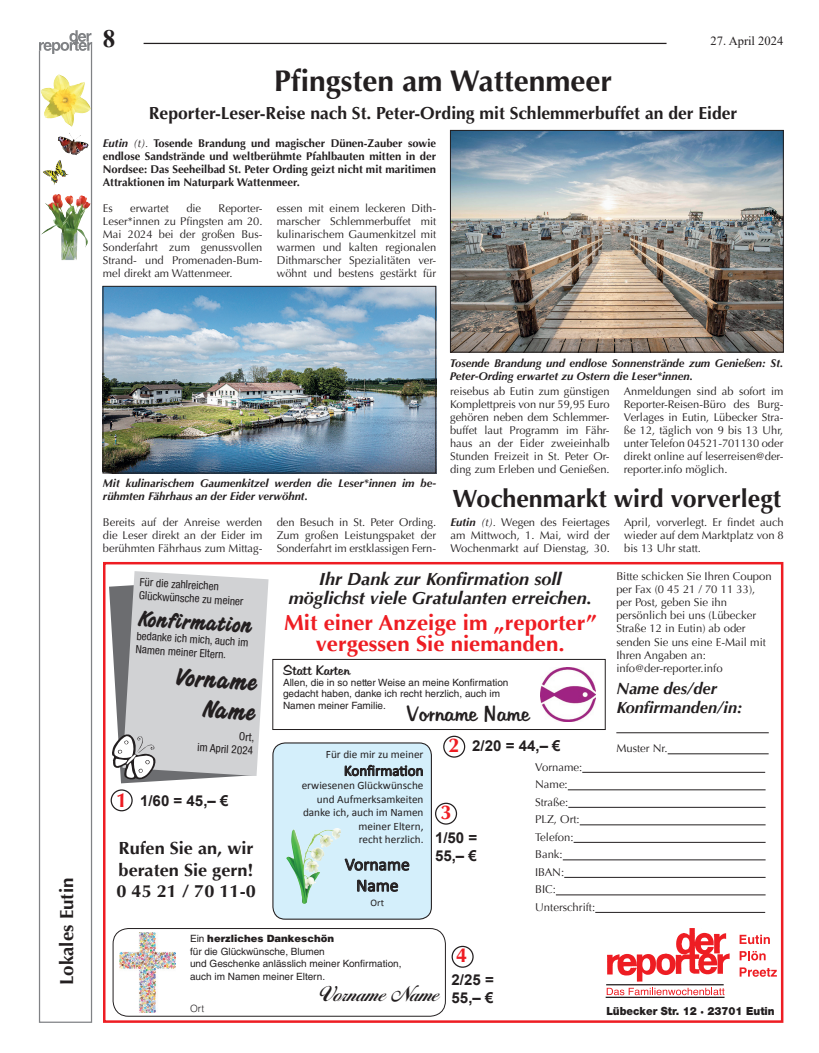
<style>
.page{position:relative;width:819px;height:1053px;background:#fff}
.page>*{position:absolute;margin:0;border:0;box-sizing:border-box;transform-origin:0 0}
.t1{font:700 30px "Optima";color:#231f20}
.t2{font:700 25px "Optima";color:#231f20}
.t3{font:700 25px/29.9px "Bellamy";color:#231f20;text-align:right}
.t4{font:700 25px "Times New Roman";color:#231f20}
.t5{font:700 22.5px "Bellamy";color:#231f20}
.t6{font:22.5px "Isolde";color:#231f20}
.t7{font:700 21.75px/21.8px "Optima";color:#ee1d23;text-align:center}
.t8{font:700 20px "Optima";color:#ee1d23}
.t9{font:19.75px "Hudson";color:#231f20}
.t10{font:700 18.75px "Optima";color:#231f20}
.t11{font:italic 700 17.62px/19px "Optima";color:#231f20;text-align:center}
.t12{font:700 17.5px "Optima";color:#231f20}
.t13{font:700 17.5px/21.2px "Optima";color:#231f20;scale:1.04 1}
.t14{font:17.5px/21px "Calibri";color:#231f20;text-align:center}
.t15{font:italic 700 16.25px/18.5px "Optima";color:#231f20}
.t16{font:700 15px/18px "Arial";color:#231f20}
.t17{font:15px "Calibri";color:#231f20}
.t18{font:12.5px "Times New Roman";color:#231f20}
.t19{font:12.5px "Hudson";color:#231f20}
.t20{font:11.25px/13px "Optima";color:#231f20;text-align:justify}
.t21{font:700 11.25px/13px "Optima";color:#231f20;text-align:justify}
.t22{font:italic 700 11.25px/13px "Optima";color:#231f20}
.t23{font:11.25px/13.5px "Calibri";color:#231f20;text-align:right}
.t24{font:condensed 11.25px/13.5px "Helvetica Neue";color:#231f20}
.t25{font:900 11.25px "Helvetica Neue";color:#231f20;scale:.93 1}
.t26{font:10px/12.5px "Helvetica LT Std";color:#231f20}
.t27{font:10px "Calibri";color:#231f20}
.t28{font:300 10px "Helvetica LT Std";color:#231f20}
.s1{font-style:italic}
.s2{font-weight:400;font-style:italic}
.s3{font-weight:700;font-style:italic}
.s4{font-family:"Optima";font-size:20px;color:#ee1d23}
.s5{font-weight:900}
</style>
<div class="page">
<hr style="left:144px;top:43px;width:522px;height:1px;background:#231f20">
<div style="left:103px;top:562px;width:680px;height:460px;border:2px solid #ee1d23"></div>
<img style="left:607px;top:928px;width:123px;height:54px">
<svg style="left:739px;top:967px;width:37px;height:9px"></svg>
<svg style="left:739px;top:951px;width:26px;height:9px"></svg>
<svg style="left:739px;top:934px;width:30px;height:10px"></svg>
<svg style="left:606px;top:987px;width:118px;height:8px"></svg>
<hr style="left:606px;top:984px;width:117px;height:1px;background:#231f20">
<hr style="left:605px;top:996px;width:119px;height:1px;background:#231f20">
<hr style="left:616px;top:732px;width:152px;height:1px;background:#231f20">
<hr style="left:667px;top:753px;width:101px;height:1px;background:#231f20">
<hr style="left:582px;top:771px;width:183px;height:1px;background:#231f20">
<hr style="left:567px;top:789px;width:198px;height:1px;background:#231f20">
<hr style="left:568px;top:806px;width:197px;height:1px;background:#231f20">
<hr style="left:579px;top:824px;width:186px;height:1px;background:#231f20">
<hr style="left:573px;top:841px;width:192px;height:1px;background:#231f20">
<hr style="left:562px;top:859px;width:203px;height:1px;background:#231f20">
<hr style="left:564px;top:876px;width:201px;height:1px;background:#231f20">
<hr style="left:556px;top:894px;width:209px;height:1px;background:#231f20">
<hr style="left:595px;top:911px;width:170px;height:1px;background:#231f20">
<div style="left:111px;top:789px;width:22px;height:22px;border:1px solid #231f20;border-radius:50%"></div>
<div style="left:443px;top:735px;width:22px;height:22px;border:1px solid #231f20;border-radius:50%"></div>
<div style="left:435px;top:802px;width:22px;height:22px;border:1px solid #231f20;border-radius:50%"></div>
<div style="left:451px;top:945px;width:22px;height:22px;border:1px solid #231f20;border-radius:50%"></div>
<div style="left:272px;top:659px;width:333px;height:70px;border:1px solid #231f20"></div>
<img style="left:540px;top:667px;width:55px;height:55px">
<svg style="left:109px;top:571px;width:159px;height:212px;background:#cbcccd"></svg>
<div style="left:273px;top:743px;width:158px;height:176px;background:#d4effb;border-radius:12px"></div>
<div style="left:272px;top:742px;width:160px;height:177px;border:1px solid #231f20;border-radius:12px"></div>
<svg style="left:344px;top:764px;width:79px;height:12px"></svg>
<svg style="left:344px;top:858px;width:65px;height:13px"></svg>
<svg style="left:357px;top:879px;width:41px;height:12px"></svg>
<img style="left:287px;top:828px;width:49px;height:36px">
<div style="left:113px;top:928px;width:333px;height:88px;border:1px solid #231f20;border-radius:15px"></div>
<img style="left:119px;top:932px;width:56px;height:80px">
<img style="left:452px;top:132px;width:329px;height:218px">
<div style="left:450px;top:130px;width:333px;height:222px;border:1px solid #231f20"></div>
<img style="left:105px;top:288px;width:329px;height:183px">
<div style="left:103px;top:286px;width:333px;height:187px;border:1px solid #231f20"></div>
<svg style="left:39px;top:54px;width:53px;height:968px"></svg>
<svg style="left:39px;top:30px;width:53px;height:24px"></svg>
<img style="left:40px;top:75px;width:35px;height:52px">
<img style="left:45px;top:194px;width:12px;height:19px">
<img style="left:58px;top:131px;width:22px;height:10px">
<img style="left:43px;top:160px;width:16px;height:22px">
<h2 class="t4" style="left:103px;top:21px;width:14px">8</h2>
<p class="t18" style="left:710px;top:32px;width:74px">27. April 2024</p>
<h1 class="t1" style="left:274px;top:64px;width:339px">Pfingsten am Wattenmeer</h1>
<h3 class="t12" style="left:149px;top:102px;width:590px">Reporter-Leser-Reise nach St. Peter-Ording mit Schlemmerbuffet an der Eider</h3>
<p class="t21" style="left:103px;top:136px;width:335px"><span class="s1">Eutin</span> <span class="s2">(t).</span> Tosende Brandung und magischer Dünen-Zauber sowie endlose Sandstrände und weltberühmte Pfahlbauten mitten in der Nordsee: Das Seeheilbad St. Peter Ording geizt nicht mit maritimen Attraktionen im Naturpark Wattenmeer.</p>
<p class="t20" style="left:103px;top:202px;width:11px">Es</p>
<p class="t20" style="left:130px;top:202px;width:40px">erwartet</p>
<p class="t20" style="left:186px;top:202px;width:16px">die</p>
<p class="t20" style="left:103px;top:202px;width:161px;text-indent:116px">Reporter-Leser*innen zu Pfingsten am 20.<br>Mai 2024 bei der großen Bus-Sonderfahrt zum genussvollen Strand- und Promenaden-Bum&shy;mel direkt am Wattenmeer.</p>
<p class="t20" style="left:277px;top:202px;width:161px">essen mit einem leckeren Dith&shy;marscher Schlemmerbuffet mit kulinarischem Gaumenkitzel mit warmen und kalten regionalen Dithmarscher Spezialitäten ver&shy;wöhnt und bestens gestärkt für</p>
<h3 class="t10" style="left:56px;top:985px;width:109px;rotate:-90deg">Lokales Eutin</h3>
<p class="t22" style="left:450px;top:356px;width:335px">Tosende Brandung und endlose Sonnenstrände zum Genießen: St.<br>Peter-Ording erwartet zu Ostern die Leser*innen.</p>
<p class="t22" style="left:103px;top:477px;width:335px">Mit kulinarischem Gaumenkitzel werden die Leser*innen im be&shy;rühmten Fährhaus an der Eider verwöhnt.</p>
<p class="t20" style="left:103px;top:515px;width:161px">Bereits auf der Anreise werden die Leser direkt an der Eider im berühmten Fährhaus zum Mittag-</p>
<p class="t20" style="left:277px;top:515px;width:161px">den Besuch in St. Peter Ording.<br>Zum großen Leistungspaket der Sonderfahrt im erstklassigen Fern-</p>
<p class="t20" style="left:450px;top:385px;width:161px">reisebus ab Eutin zum günstigen Komplettpreis von nur 59,95 Euro gehören neben dem Schlemmer&shy;buffet laut Programm im Fähr&shy;haus an der Eider zweieinhalb Stunden Freizeit in St. Peter Or&shy;ding zum Erleben und Genießen.</p>
<p class="t20" style="left:623px;top:385px;width:161px">Anmeldungen sind ab sofort im Reporter-Reisen-Büro des Burg-Verlages in Eutin, Lübecker Stra&shy;ße 12, täglich von 9 bis 13 Uhr, unter Telefon 04521-701130 oder direkt online auf leserreisen@der&shy;reporter.info möglich.</p>
<h2 class="t2" style="left:452px;top:484px;width:330px">Wochenmarkt wird vorverlegt</h2>
<p class="t20" style="left:450px;top:515px;width:161px"><span class="s3">Eutin</span> <span class="s1">(t).</span> Wegen des Feiertages am Mittwoch, 1. Mai, wird der Wochenmarkt auf Dienstag, 30.</p>
<p class="t20" style="left:624px;top:515px;width:161px">April, vorverlegt. Er findet auch wieder auf dem Marktplatz von 8 bis 13 Uhr statt.</p>
<h3 class="t11" style="left:289px;top:569px;width:304px">Ihr Dank zur Konfirmation soll möglichst viele Gratulanten erreichen.</h3>
<h3 class="t7" style="left:284px;top:611px;width:314px">Mit einer Anzeige im „reporter” vergessen Sie niemanden.</h3>
<p class="t24" style="left:140px;top:575px;width:106px;rotate:3deg">Für die zahlreichen<br>Glückwünsche zu meiner</p>
<h3 class="t5" style="left:139px;top:604px;width:116px;rotate:4deg">Konfirmation</h3>
<p class="t24" style="left:137px;top:629px;width:114px;rotate:3deg">bedanke ich mich, auch im<br>Namen meiner Eltern.</p>
<h2 class="t3" style="left:175px;top:661px;width:85px;rotate:4deg">Vorname<br>Name</h2>
<p class="t24" style="left:198px;top:727px;width:58px;text-align:right;rotate:3deg">Ort,<br>im April 2024</p>
<p class="t19" style="left:283px;top:661px;width:68px">Statt Karten</p>
<p class="t26" style="left:283px;top:677px;width:227px;line-height:11.2px">Allen, die in so netter Weise an meine Konfirmation gedacht haben, danke ich recht herzlich, auch im<br>Namen meiner Familie.</p>
<h3 class="t9" style="left:407px;top:699px;width:124px">Vorname Name</h3>
<h3 class="t16" style="left:448px;top:737px;width:113px"><span class="s4">2</span> 2/20 = 44,– €</h3>
<p class="t23" style="left:326px;top:747px;width:99px">Für die mir zu meiner</p>
<h3 class="t17" style="left:344px;top:761px;width:81px">Konfirmation</h3>
<p class="t23" style="left:302px;top:778px;width:123px">erwiesenen Glückwünsche und Aufmerksamkeiten danke ich, auch im Namen meiner Eltern,<br>recht herzlich.</p>
<h3 class="t14" style="left:345px;top:853px;width:66px">Vorname<br>Name</h3>
<p class="t27" style="left:370px;top:896px;width:15px">Ort</p>
<p class="t26" style="left:190px;top:932px;width:213px">Ein <span class="s5">herzliches Dankeschön<br></span>für die Glückwünsche, Blumen<br>und Geschenke anlässlich meiner Konfirmation, auch im Namen meiner Eltern.</p>
<h3 class="t6" style="left:319px;top:980px;width:124px">Vorname Name</h3>
<p class="t28" style="left:190px;top:1002px;width:16px">Ort</p>
<p class="t20" style="left:535px;top:758px;width:62px;line-height:17.5px;text-align:left">Vorname:<br>Name:<br>Straße:<br>PLZ, Ort:<br>Telefon:<br>Bank:<br>IBAN:<br>BIC:<br>Unterschrift:</p>
<h3 class="t8" style="left:116px;top:788px;width:13px">1</h3>
<h3 class="t16" style="left:140px;top:792px;width:90px">1/60 = 45,– €</h3>
<h3 class="t8" style="left:440px;top:800px;width:13px">3</h3>
<h3 class="t16" style="left:435px;top:829px;width:44px">1/50 =<br>55,– €</h3>
<h3 class="t13" style="left:116px;top:837px;width:135px">Rufen Sie an, wir beraten Sie gern!<br>0 45 21 / 70 11-0</h3>
<h3 class="t8" style="left:456px;top:943px;width:13px">4</h3>
<h3 class="t16" style="left:451px;top:971px;width:44px">2/25 =<br>55,– €</h3>
<p class="t20" style="left:616px;top:570px;width:157px;text-align:left">Bitte schicken Sie Ihren Coupon per Fax (0 45 21 / 70 11 33), per Post, geben Sie ihn persönlich bei uns (Lübecker<br>Straße 12 in Eutin) ab oder senden Sie uns eine E-Mail mit<br>Ihren Angaben an: info@der-reporter.info</p>
<h3 class="t15" style="left:616px;top:679px;width:128px">Name des/der<br>Konfirmanden/in:</h3>
<p class="t20" style="left:616px;top:742px;width:53px">Muster Nr.</p>
<p class="t25" style="left:606px;top:1003px;width:183px">Lübecker Str. 12 · 23701 Eutin</p>
</div>
